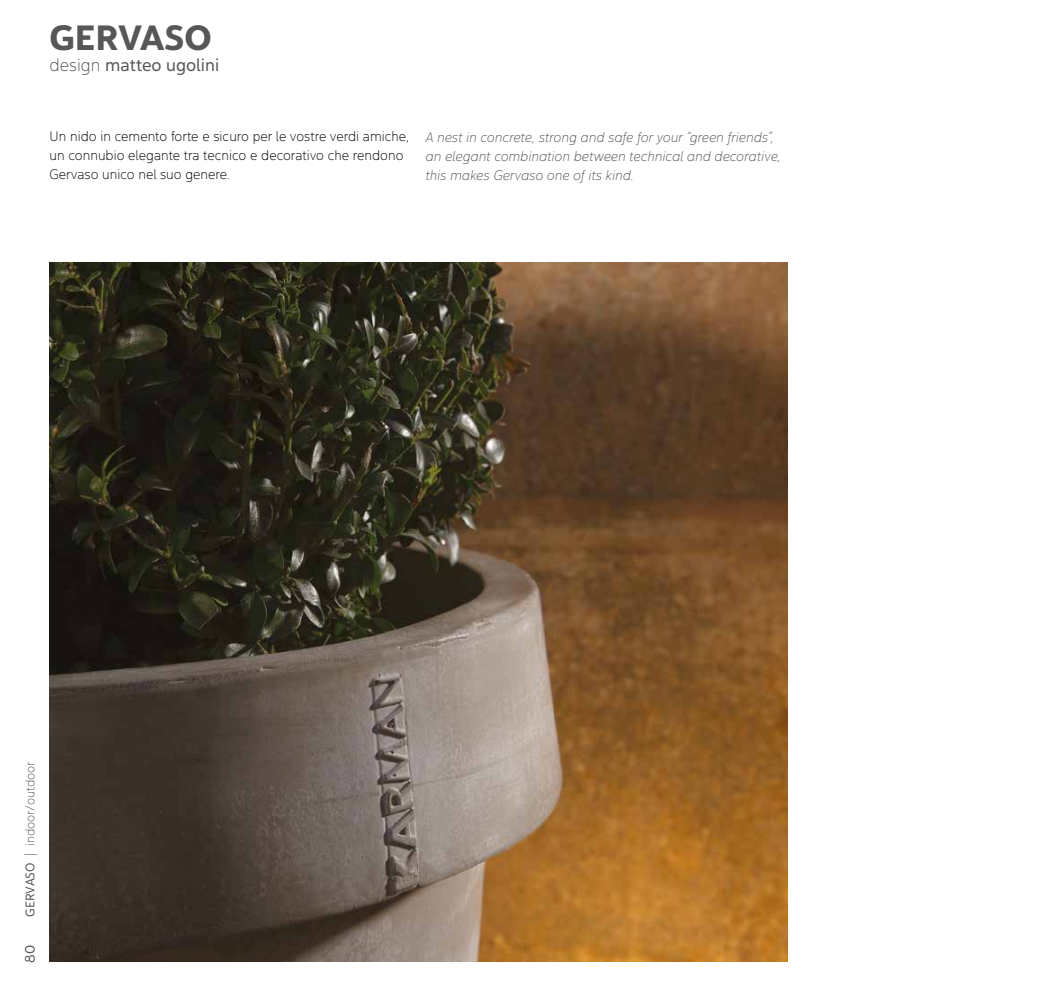
<style>
.page{position:relative;width:1063px;height:986px;background:#fff}
.page>*{position:absolute;margin:0;border:0;box-sizing:border-box;transform-origin:0 0}
.t1{font:35px "Yorkten Nor Bol";color:#575756}
.t2{font:17.5px "Yorkten Nor Reg";color:#575756}
.t3{font:13.75px/18.8px "Yorkten Nor Thi It";color:#575756}
.t4{font:13.75px/18.8px "Yorkten Nor Thi";color:#000}
.t5{font:13.75px "Yorkten Nor Reg";color:#575756}
.t6{font:12.5px "Yorkten Nor Thi";color:#575756}
.s1{font-family:"Yorkten Nor Thi"}
.s2{font-family:"Yorkten Nor Reg"}
</style>
<div class="page">
<img style="left:50px;top:262px;width:738px;height:698px">
<h1 class="t1" style="left:50px;top:14px;width:164px">GERVASO</h1>
<p class="t2" style="left:50px;top:54px;width:171px"><span class="s1">design</span> matteo ugolini</p>
<p class="t4" style="left:50px;top:127px;width:361px">Un nido in cemento forte e sicuro per le vostre verdi amiche, un connubio elegante tra tecnico e decorativo che rendono<br>Gervaso unico nel suo genere.</p>
<p class="t3" style="left:425px;top:128px;width:357px">A nest in concrete, strong and safe for your “green friends”, an elegant combination between technical and decorative, this makes Gervaso one of its kind.</p>
<p class="t6" style="left:23px;top:916px;width:157px;rotate:-90deg"><span class="s2">GERVASO</span> | indoor/outdoor</p>
<p class="t5" style="left:21px;top:962px;width:20px;rotate:-90deg">80</p>
</div>
